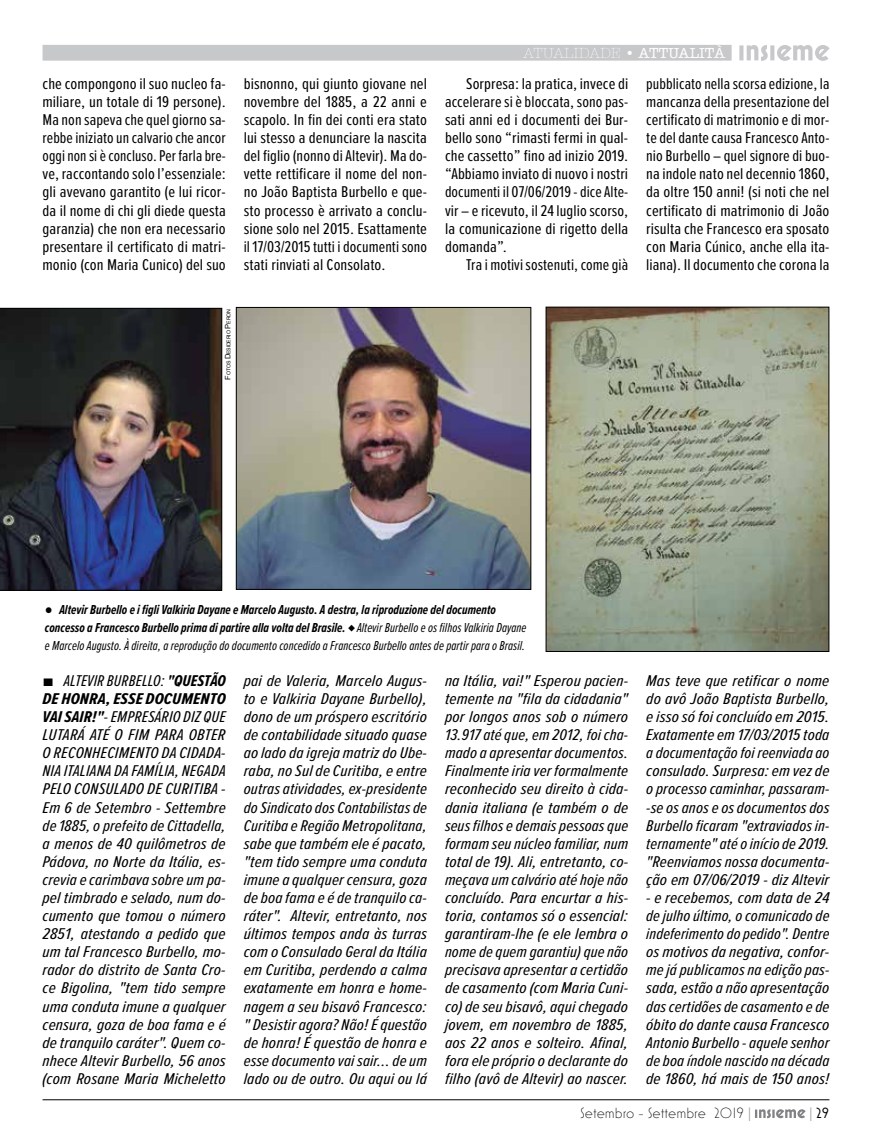
<style>
.page{position:relative;width:872px;height:1140px;background:#fff}
.page>*{position:absolute;margin:0;border:0;box-sizing:border-box;transform-origin:0 0}
.t1{font:italic 16.2px/18.1px "Proxima Nova Ex Cn";letter-spacing:.005em;color:#000;text-align:justify;scale:1.18 1}
.t2{font:16.2px/18.1px "Proxima Nova Ex Cn";letter-spacing:.005em;color:#000;text-align:justify;scale:1.11 1}
.t3{font:italic 16.2px/18.1px "Proxima Nova Ex Cn";letter-spacing:.005em;color:#000;text-align:justify;scale:1.07 1}
.t4{font:16.2px/18.1px "Proxima Nova Ex Cn";letter-spacing:.005em;color:#000;text-align:justify;scale:1.06 1}
.t5{font:300 15px "Mostra Nuova";color:#000}
.t6{font:300 15px "American Typewriter";color:#fff}
.t7{font:15px "Mostra Nuova";color:#000}
.t8{font:italic 700 13.5px/18.1px "Proxima Nova Ex Cn";letter-spacing:.005em;color:#000}
.t9{font:5.25px "Arial";letter-spacing:-.035em;color:#000}
.s1{font-weight:700}
.s2{font-weight:400}
.s3{font-size:7.5px}
.s4{font-family:"Times New Roman"}
.s5{font-family:"Arial";font-style:normal}
.s6{font-family:"Times New Roman";font-weight:400;color:#808285}
.s7{font-family:"Times New Roman";color:#808285}
</style>
<div class="page">
<div style="left:43px;top:45px;width:688px;height:16px;background:#c7c8ca"></div>
<svg style="left:739px;top:45px;width:90px;height:16px"></svg>
<svg style="left:755px;top:1109px;width:50px;height:9px"></svg>
<hr style="left:43px;top:1099px;width:786px;height:1px;background:#000">
<img style="left:0;top:308px;width:222px;height:282px">
<img style="left:238px;top:309px;width:291px;height:278px">
<div style="left:236px;top:307px;width:295px;height:282px;border:1px solid #000"></div>
<img style="left:548px;top:309px;width:279px;height:340px">
<div style="left:546px;top:307px;width:283px;height:344px;border:1px solid #000"></div>
<p class="t6" style="left:523px;top:42px;width:203px">ATUALIDADE <span class="s1">•</span> <span class="s2">ATTUALITÀ</span></p>
<p class="t2" style="left:43px;top:74px;width:167px">che compongono il suo nucleo fa&shy;miliare, un totale di 19 persone).<br>Ma non sapeva che quel giorno sa&shy;rebbe iniziato un calvario che ancor oggi non si è concluso. Per farla bre&shy;ve, raccontando solo l’essenziale: gli avevano garantito (e lui ricor&shy;da il nome di chi gli diede questa garanzia) che non era necessario presentare il certificato di matri&shy;monio (con Maria Cunico) del suo</p>
<p class="t2" style="left:244px;top:74px;width:167px">bisnonno, qui giunto giovane nel novembre del 1885, a 22 anni e scapolo. In fin dei conti era stato lui stesso a denunciare la nascita del figlio (nonno di Altevir). Ma do&shy;vette rettificare il nome del non&shy;no João Baptista Burbello e que&shy;sto processo è arrivato a conclu&shy;sione solo nel 2015. Esattamente il 17/03/2015 tutti i documenti sono stati rinviati al Consolato.</p>
<p class="t2" style="left:445px;top:74px;width:167px;text-indent:21px">Sorpresa: la pratica, invece di accelerare si è bloccata, sono pas&shy;sati anni ed i documenti dei Bur&shy;bello sono “rimasti fermi in qual&shy;che cassetto” fino ad inizio 2019. “Abbiamo inviato di nuovo i nostri documenti il 07/06/2019 - dice Alte&shy;vir – e ricevuto, il 24 luglio scorso, la comunicazione di rigetto della domanda”.</p>
<p class="t4" style="left:466px;top:255px;width:154px">Tra i motivi sostenuti, come già</p>
<p class="t9" style="left:225px;top:379px;width:72px;rotate:-90deg"><span class="s3">F</span>otos <span class="s3">D</span>esiderio <span class="s3">P</span>eron</p>
<p class="t4" style="left:646px;top:74px;width:174px">pubblicato nella scorsa edizione, la mancanza della presentazione del certificato di matrimonio e di mor&shy;te del dante causa Francesco Anto&shy;nio Burbello – quel signore di buo&shy;na indole nato nel decennio 1860, da oltre 150 anni! (si noti che nel certificato di matrimonio di João risulta che Francesco era sposato con Maria Cúnico, anche ella ita&shy;liana). Il documento che corona la</p>
<p class="t8" style="left:45px;top:599px;width:483px"><span class="s4">●</span> Altevir Burbello e i figli Valkiria Dayane e Marcelo Augusto. A destra, la riproduzione del documento concesso a Francesco Burbello prima di partire alla volta del Brasile. ♦ <span class="s2">Altevir Burbello e os filhos Valkiria Dayane e Marcelo Augusto. À direita, a reprodução do documento concedido a Francesco Burbello antes de partir para o Brasil.</span></p>
<p class="t3" style="left:43px;top:671px;width:173px"><span class="s5">■</span> ALTEVIR BURBELLO: <span class="s1">"QUESTÃO DE HONRA, ESSE DOCUMENTO VAI SAIR!"</span>- EMPRESÁRIO DIZ QUE LUTARÁ ATÉ O FIM PARA OBTER O RECONHECIMENTO DA CIDADA-NIA ITALIANA DA FAMÍLIA, NEGADA PELO CONSULADO DE CURITIBA - Em 6 de Setembro - Settembre de 1885, o prefeito de Cittadella, a menos de 40 quilômetros de Pádova, no Norte da Itália, es&shy;crevia e carimbava sobre um pa&shy;pel timbrado e selado, num do&shy;cumento que tomou o número 2851, atestando a pedido que um tal Francesco Burbello, mo&shy;rador do distrito de Santa Cro&shy;ce Bigolina, "tem tido sempre uma conduta imune a qualquer censura, goza de boa fama e é de tranquilo caráter". Quem co&shy;nhece Altevir Burbello, 56 anos (com Rosane Maria Micheletto</p>
<p class="t1" style="left:244px;top:671px;width:157px">pai de Valeria, Marcelo Augus&shy;to e Valkiria Dayane Burbello), dono de um próspero escritório de contabilidade situado quase ao lado da igreja matriz do Ube&shy;raba, no Sul de Curitiba, e entre outras atividades, ex-presidente do Sindicato dos Contabilistas de Curitiba e Região Metropolitana, sabe que também ele é pacato, "tem tido sempre uma conduta imune a qualquer censura, goza de boa fama e é de tranquilo ca&shy;ráter". Altevir, entretanto, nos últimos tempos anda às turras com o Consulado Geral da Itália em Curitiba, perdendo a calma exatamente em honra e home&shy;nagem a seu bisavô Francesco: " Desistir agora? Não! É questão de honra! É questão de honra e esse documento vai sair... de um lado ou de outro. Ou aqui ou lá</p>
<p class="t1" style="left:445px;top:671px;width:157px">na Itália, vai!" Esperou pacien&shy;temente na "fila da cidadania" por longos anos sob o número 13.917 até que, em 2012, foi cha&shy;mado a apresentar documentos.<br>Finalmente iria ver formalmente reconhecido seu direito à cida&shy;dania italiana (e também o de seus filhos e demais pessoas que formam seu núcleo familiar, num total de 19). Ali, entretanto, co&shy;meçava um calvário até hoje não concluído. Para encurtar a his&shy;toria, contamos só o essencial: garantiram-lhe (e ele lembra o nome de quem garantiu) que não precisava apresentar a certidão de casamento (com Maria Cuni&shy;co) de seu bisavô, aqui chegado jovem, em novembro de 1885, aos 22 anos e solteiro. Afinal, fora ele próprio o declarante do filho (avô de Altevir) ao nascer.</p>
<p class="t1" style="left:646px;top:671px;width:157px">Mas teve que retificar o nome do avô João Baptista Burbello, e isso só foi concluído em 2015.<br>Exatamente em 17/03/2015 toda a documentação foi reenviada ao consulado.Surpresa: em vez de o processo caminhar, passaram--se os anos e os documentos dos Burbello ficaram "extraviados in&shy;ternamente" até o início de 2019. "Reenviamos nossa documenta&shy;ção em 07/06/2019 - diz Altevir</p>
<p class="t1" style="left:646px;top:888px;width:157px">- e recebemos, com data de 24 de julho último, o comunicado de indeferimento do pedido". Dentre os motivos da negativa, confor&shy;me já publicamos na edição pas&shy;sada, estão a não apresentação das certidões de casamento e de óbito do dante causa Francesco Antonio Burbello - aquele senhor de boa índole nascido na década de 1860, há mais de 150 anos!</p>
<p class="t5" style="left:579px;top:1104px;width:173px">Setembro - Settembre 2019 <span class="s6">|</span></p>
<p class="t7" style="left:809px;top:1104px;width:21px"><span class="s7">|</span> 29</p>
</div>
